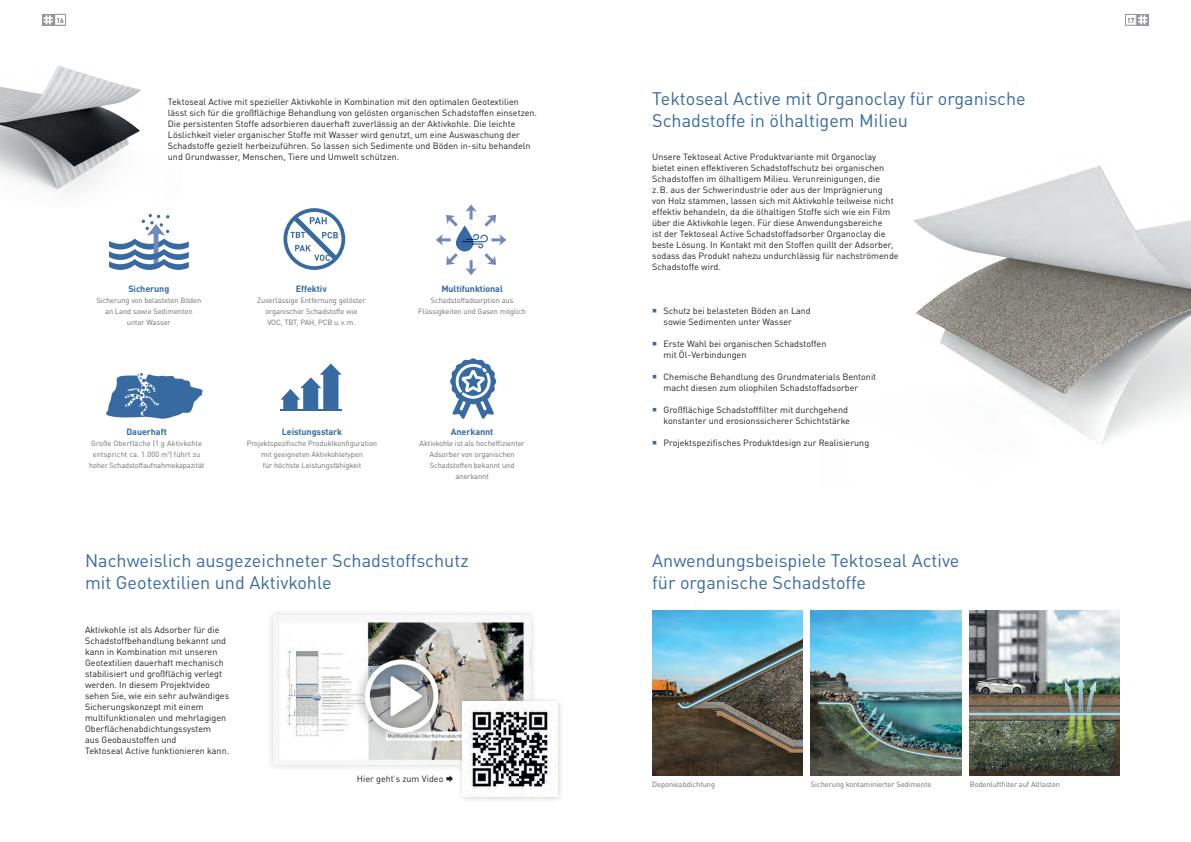
<style>
.page{position:relative;width:1191px;height:842px;background:#fff}
.page>*{position:absolute;margin:0;border:0;box-sizing:border-box;transform-origin:0 0}
.t1{font:18px/22px "DIN Pro";color:#366aa1}
.t2{font:9px/11px "DIN Pro";color:#231f20}
.t3{font:700 9px "DIN Pro";letter-spacing:-.01em;color:#366aa1}
.t4{font:7.5px/11px "DIN Pro";letter-spacing:-.01em;color:#6c6d70;text-align:center}
.t5{font:7px "DIN Pro";color:#231f20}
.t6{font:700 7px "DIN Pro";color:#231f20}
</style>
<div class="page">
<img style="left:0;top:66px;width:141px;height:48px">
<img style="left:913px;top:165px;width:278px;height:109px">
<svg style="left:916px;top:274px;width:275px;height:171px"></svg>
<img style="left:652px;top:611px;width:150px;height:165px">
<img style="left:811px;top:611px;width:150px;height:165px">
<img style="left:969px;top:611px;width:150px;height:165px">
<svg style="left:280px;top:364px;width:62px;height:46px"></svg>
<hr style="left:280px;top:410px;width:62px;height:1px;background:#366aa1">
<svg style="left:43px;top:14px;width:11px;height:12px"></svg>
<svg style="left:44px;top:15px;width:9px;height:9px"></svg>
<div style="left:54px;top:14px;width:12px;height:12px;border:1px solid #939598"></div>
<svg style="left:1137px;top:14px;width:11px;height:12px"></svg>
<svg style="left:1138px;top:15px;width:9px;height:9px"></svg>
<div style="left:1125px;top:14px;width:11px;height:12px;border:1px solid #939598"></div>
<div style="left:266px;top:608px;width:271px;height:164px;background:#231f20;opacity:.2"></div>
<img style="left:273px;top:615px;width:257px;height:150px">
<div style="left:354px;top:649px;width:95px;height:94px;background:#231f20;opacity:.5"></div>
<svg style="left:360px;top:660px;width:74px;height:73px"></svg>
<div style="left:457px;top:696px;width:107px;height:107px;background:#231f20;opacity:.25"></div>
<img style="left:463px;top:702px;width:94px;height:94px">
<svg style="left:106px;top:373px;width:97px;height:46px"></svg>
<div style="left:283px;top:208px;width:62px;height:62px;border:4px solid #366aa1;border-radius:50%"></div>
<svg style="left:290px;top:216px;width:48px;height:45px"></svg>
<svg style="left:450px;top:358px;width:46px;height:60px"></svg>
<svg style="left:0;top:114px;width:189px;height:156px"></svg>
<svg style="left:465px;top:204px;width:12px;height:16px"></svg>
<svg style="left:484px;top:215px;width:12px;height:12px"></svg>
<svg style="left:446px;top:215px;width:12px;height:12px"></svg>
<svg style="left:456px;top:225px;width:17px;height:26px"></svg>
<svg style="left:436px;top:233px;width:70px;height:42px"></svg>
<p class="t6" style="left:60px;top:15px;width:5px">0</p>
<p class="t5" style="left:56px;top:15px;width:9px">16</p>
<p class="t5" style="left:1127px;top:15px;width:9px">17</p>
<p class="t2" style="left:168px;top:96px;width:371px">Tektoseal Active mit spezieller Aktivkohle in Kombination mit den optimalen Geotextilien lässt sich für die großflächige Behandlung von gelösten organischen Schadstoffen einsetzen.<br>Die persistenten Stoffe adsorbieren dauerhaft zuverlässig an der Aktivkohle. Die leichte Löslichkeit vieler organischer Stoffe mit Wasser wird genutzt, um eine Auswaschung der Schadstoffe gezielt herbeizuführen. So lassen sich Sedimente und Böden in-situ behandeln und Grundwasser, Menschen, Tiere und Umwelt schützen.</p>
<h1 class="t1" style="left:652px;top:86px;width:375px">Tektoseal Active mit Organoclay für organische<br>Schadstoffe in ölhaltigem Milieu</h1>
<p class="t2" style="left:652px;top:151px;width:248px">Unsere Tektoseal Active Produktvariante mit Organoclay bietet einen effektiveren Schadstoffschutz bei organischen Schadstoffen im ölhaltigem Milieu. Verunreinigungen, die<br>z.B. aus der Schwerindustrie oder aus der Imprägnierung von Holz stammen, lassen sich mit Aktivkohle teilweise nicht effektiv behandeln, da die ölhaltigen Stoffe sich wie ein Film über die Aktivkohle legen. Für diese Anwendungsbereiche<br>ist der Tektoseal Active Schadstoffadsorber Organoclay die beste Lösung. In Kontakt mit den Stoffen quillt der Adsorber, sodass das Produkt nahezu undurchlässig für nachströmende Schadstoffe wird.</p>
<p class="t3" style="left:128px;top:282px;width:42px">Sicherung</p>
<p class="t4" style="left:96px;top:294px;width:106px">Sicherung von belasteten Böden an Land sowie Sedimenten unter Wasser</p>
<p class="t3" style="left:296px;top:282px;width:32px">Effektiv</p>
<p class="t3" style="left:441px;top:282px;width:63px">Multifunktional</p>
<p class="t4" style="left:257px;top:294px;width:110px">Zuverlässige Entfernung gelöster organischer Schadstoffe wie<br>VOC, TBT, PAH, PCB u.v.m.</p>
<p class="t4" style="left:418px;top:294px;width:109px">Schadstoffadsorption aus<br>Flüssigkeiten und Gasen möglich</p>
<p class="t3" style="left:126px;top:425px;width:42px">Dauerhaft</p>
<p class="t3" style="left:282px;top:425px;width:62px">Leistungsstark</p>
<p class="t3" style="left:451px;top:425px;width:44px">Anerkannt</p>
<p class="t4" style="left:89px;top:437px;width:117px">Große Oberfläche (1 g Aktivkohle entspricht ca. 1.000 m²) führt zu hoher Schadstoffaufnahmekapazität</p>
<p class="t4" style="left:247px;top:437px;width:132px">Projektspezifische Produktkonfiguration mit geeigneten Aktivkohletypen<br>für höchste Leistungsfähigkeit</p>
<p class="t4" style="left:419px;top:437px;width:107px">Aktivkohle ist als hocheffizienter<br>Adsorber von organischen<br>Schadstoffen bekannt und anerkannt</p>
<p class="t2" style="left:663px;top:305px;width:149px">Schutz bei belasteten Böden an Land sowie Sedimenten unter Wasser</p>
<p class="t2" style="left:663px;top:338px;width:164px">Erste Wahl bei organischen Schadstoffen mit Öl-Verbindungen</p>
<p class="t2" style="left:663px;top:371px;width:214px">Chemische Behandlung des Grundmaterials Bentonit macht diesen zum oliophilen Schadstoffadsorber</p>
<p class="t2" style="left:663px;top:404px;width:188px">Großflächige Schadstofffilter mit durchgehend konstanter und erosionssicherer Schichtstärke</p>
<p class="t2" style="left:663px;top:437px;width:207px">Projektspezifisches Produktdesign zur Realisierung</p>
<h1 class="t1" style="left:85px;top:548px;width:385px">Nachweislich ausgezeichneter Schadstoffschutz mit Geotextilien und Aktivkohle</h1>
<h1 class="t1" style="left:652px;top:548px;width:309px">Anwendungsbeispiele Tektoseal Active für organische Schadstoffe</h1>
<p class="t2" style="left:85px;top:624px;width:146px">Aktivkohle ist als Adsorber für die Schadstoffbehandlung bekannt und kann in Kombination mit unseren Geotextilien dauerhaft mechanisch stabilisiert und großflächig verlegt werden. In diesem Projektvideo sehen Sie, wie ein sehr aufwändiges Sicherungskonzept mit einem multifunktionalen und mehrlagigen Oberflächenabdichtungssystem<br>aus Geobaustoffen und<br>Tektoseal Active funktionieren kann.</p>
<p class="t2" style="left:357px;top:772px;width:88px">Hier geht̓s zum Video</p>
<p class="t4" style="left:652px;top:778px;width:64px">Deponieabdichtung</p>
<p class="t4" style="left:811px;top:778px;width:122px">Sicherung kontaminierter Sedimente</p>
<p class="t4" style="left:969px;top:778px;width:92px">Bodenluftfilter auf Altlasten</p>
</div>
